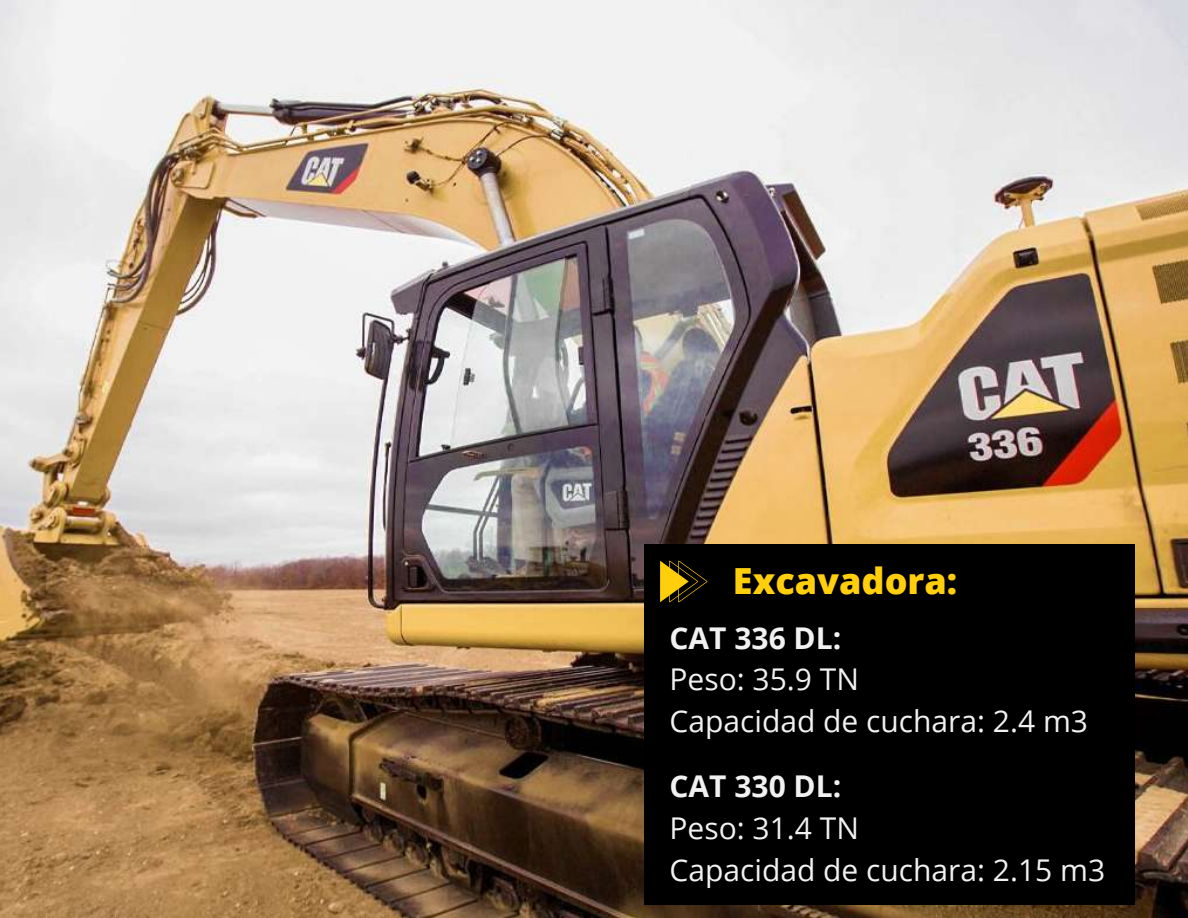
<style>
.page{position:relative;width:1188px;height:918px;background:#fff}
.page>*{position:absolute;margin:0;border:0;box-sizing:border-box;transform-origin:0 0}
.t1{font:800 36px "Open Sans";color:#ffcf0c}
.t2{font:30px/41.7px "Open Sans";color:#f1f1f2}
.t3{font:700 30px "Open Sans";color:#f1f1f2}
</style>
<div class="page">
<img style="left:0;top:0;width:1188px;height:918px">
<div style="left:644px;top:545px;width:490px;height:360px;background:#000"></div>
<svg style="left:660px;top:561px;width:47px;height:41px"></svg>
<p class="t1" style="left:733px;top:556px;width:226px">Excavadora:</p>
<p class="t3" style="left:669px;top:617px;width:173px">CAT 336 DL:</p>
<p class="t2" style="left:669px;top:658px;width:420px">Peso: 35.9 TN<br>Capacidad de cuchara: 2.4 m3</p>
<p class="t3" style="left:669px;top:765px;width:173px">CAT 330 DL:</p>
<p class="t2" style="left:669px;top:806px;width:437px">Peso: 31.4 TN<br>Capacidad de cuchara: 2.15 m3</p>
</div>
